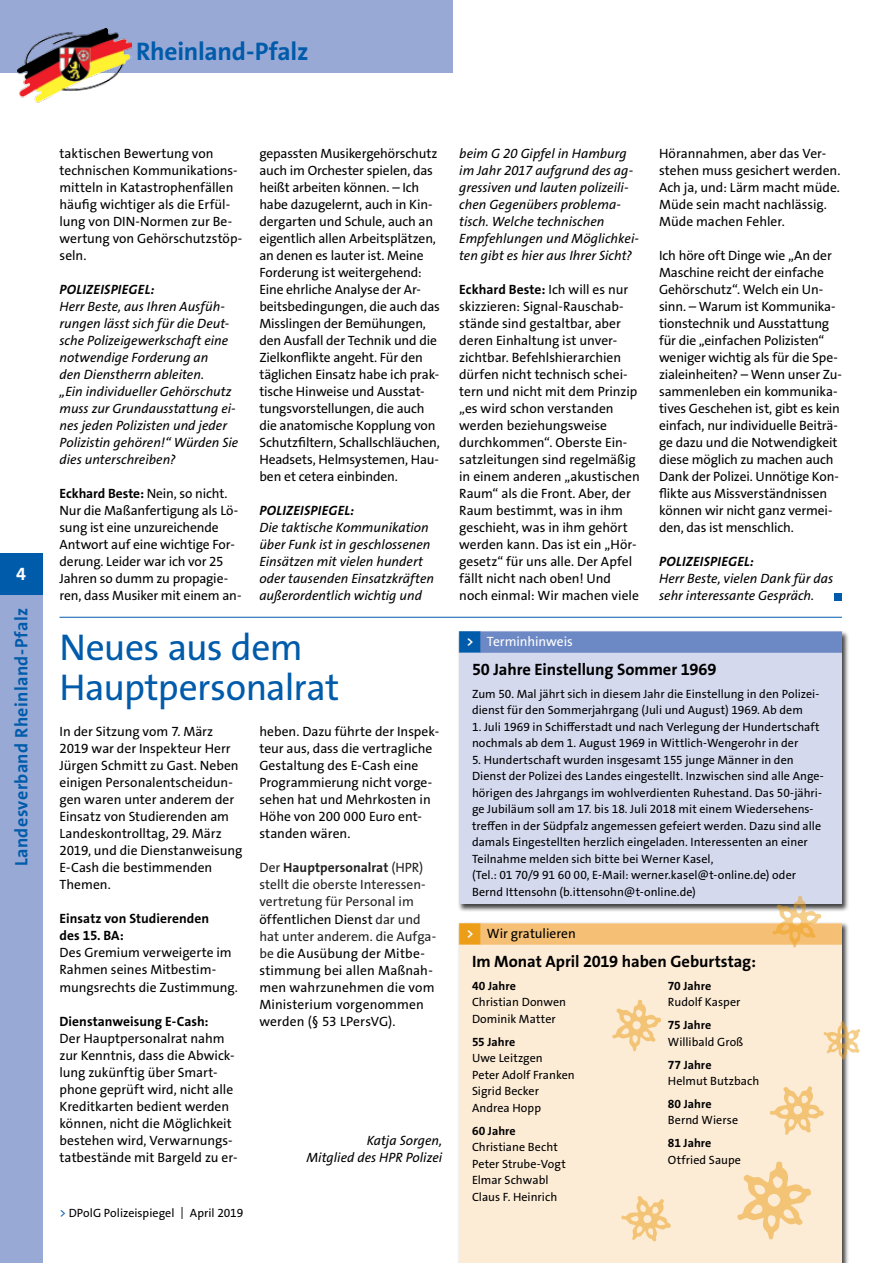
<style>
.page{position:relative;width:893px;height:1263px;background:#fff}
.page>*{position:absolute;margin:0;border:0;box-sizing:border-box;transform-origin:0 0}
.t1{font:37.5px/40.5px "The Sans Os F";letter-spacing:-.015em;color:#005baa}
.t2{font:700 25.5px "The Sans Os F";letter-spacing:-.01em;color:#005baa}
.t3{font:700 18px "The Sans Os F";letter-spacing:.02em;color:#005baa}
.t4{font:700 18px "The Sans Os F";color:#fff}
.t5{font:700 16.5px "The Sans Os F";letter-spacing:-.005em;color:#000}
.t6{font:13.5px/17px "The Sans Os F";letter-spacing:-.005em;color:#000}
.t7{font:italic 13.5px/17px "The Sans Os F";color:#000}
.t8{font:700 13.5px/17px "The Sans Os F";letter-spacing:.005em;color:#000}
.t9{font:italic 700 13.5px "The Sans Os F";letter-spacing:.02em;color:#000}
.t10{font:13.5px "The Sans Os F";letter-spacing:-.01em;color:#fff}
.t11{font:12px/16.5px "The Sans Os F";letter-spacing:.005em;color:#000}
.t12{font:700 12px "The Sans Os F";letter-spacing:.005em;color:#000}
.s1{font-weight:700}
.s2{color:#222}
.s3{font-weight:700;color:#222}
.s4{color:#005baa}
.s5{font-family:"Top Numbers";color:#005baa}
.s6{font-family:"Top Numbers";color:#ed9e18}
</style>
<div class="page">
<div style="left:835px;top:593px;width:7px;height:7px;background:#005baa"></div>
<hr style="left:60px;top:617px;width:782px;height:1px;background:#005baa">
<div style="left:457px;top:922px;width:392px;height:341px;background:#000;opacity:.75"></div>
<div style="left:459px;top:923px;width:383px;height:340px;background:#fcebd5"></div>
<div style="left:480px;top:923px;width:362px;height:22px;background:#f5c075"></div>
<div style="left:463px;top:925px;width:13px;height:18px;background:#fff"></div>
<svg style="left:770px;top:1086px;width:54px;height:49px"></svg>
<svg style="left:737px;top:1161px;width:74px;height:78px"></svg>
<svg style="left:612px;top:999px;width:49px;height:52px"></svg>
<svg style="left:824px;top:1021px;width:36px;height:38px"></svg>
<svg style="left:621px;top:1196px;width:50px;height:45px"></svg>
<div style="left:457px;top:630px;width:392px;height:282px;background:#000;opacity:.75"></div>
<div style="left:459px;top:631px;width:383px;height:273px;background:#d4d9ee"></div>
<div style="left:480px;top:631px;width:362px;height:22px;background:#6d89c5"></div>
<div style="left:463px;top:634px;width:13px;height:17px;background:#fff"></div>
<svg style="left:772px;top:896px;width:49px;height:51px"></svg>
<div style="left:0;top:553px;width:43px;height:42px;background:#005baa"></div>
<div style="left:0;top:595px;width:43px;height:668px;background:#98a9d6"></div>
<div style="left:0;top:0;width:453px;height:72px;background:#98a9d6"></div>
<img style="left:18px;top:28px;width:114px;height:75px">
<h2 class="t2" style="left:136px;top:35px;width:174px">Rheinland-Pfalz</h2>
<h3 class="t4" style="left:16px;top:562px;width:11px">4</h3>
<h3 class="t3" style="left:10px;top:866px;width:260px;rotate:-90deg">Landesverband Rheinland-Pfalz</h3>
<p class="t6" style="left:60px;top:145px;width:184px">taktischen Bewertung von technischen Kommunikations&shy;mitteln in Katastrophenfällen häufig wichtiger als die Erfül&shy;lung von DIN-Normen zur Be&shy;wertung von Gehörschutzstöp&shy;seln.</p>
<p class="t9" style="left:60px;top:281px;width:96px">POLIZEISPIEGEL:</p>
<p class="t7" style="left:60px;top:298px;width:180px">Herr Beste, aus Ihren Ausfüh&shy;rungen lässt sich für die Deut&shy;sche Polizeigewerkschaft eine notwendige Forderung an<br>den Dienstherrn ableiten.<br>„Ein individueller Gehörschutz muss zur Grundausstattung ei&shy;nes jeden Polizisten und jeder<br>Polizistin gehören!“ Würden Sie dies unterschreiben?</p>
<p class="t6" style="left:60px;top:485px;width:183px"><span class="s1">Eckhard Beste:</span> Nein, so nicht.<br>Nur die Maßanfertigung als Lö&shy;sung ist eine unzureichende<br>Antwort auf eine wichtige For&shy;derung. Leider war ich vor 25<br>Jahren so dumm zu propagie&shy;ren, dass Musiker mit einem an-</p>
<p class="t6" style="left:259px;top:145px;width:182px">gepassten Musikergehörschutz auch im Orchester spielen, das heißt arbeiten können. – Ich habe dazugelernt, auch in Kin&shy;dergarten und Schule, auch an eigentlich allen Arbeitsplätzen, an denen es lauter ist. Meine<br>Forderung ist weitergehend:<br>Eine ehrliche Analyse der Ar&shy;beitsbedingungen, die auch das<br>Misslingen der Bemühungen, den Ausfall der Technik und die<br>Zielkonflikte angeht. Für den täglichen Einsatz habe ich prak&shy;tische Hinweise und Ausstat&shy;tungsvorstellungen, die auch die anatomische Kopplung von<br>Schutzfiltern, Schallschläuchen,<br>Headsets, Helmsystemen, Hau&shy;ben et cetera einbinden.</p>
<p class="t9" style="left:259px;top:502px;width:96px">POLIZEISPIEGEL:</p>
<p class="t7" style="left:259px;top:519px;width:176px">Die taktische Kommunikation über Funk ist in geschlossenen<br>Einsätzen mit vielen hundert oder tausenden Einsatzkräften außerordentlich wichtig und</p>
<h1 class="t1" style="left:60px;top:627px;width:281px">Neues aus dem<br>Hauptpersonalrat</h1>
<p class="t6" style="left:60px;top:723px;width:184px">In der Sitzung vom 7. März<br>2019 war der Inspekteur Herr<br>Jürgen Schmitt zu Gast. Neben einigen Personalentscheidun&shy;gen waren unter anderem der<br>Einsatz von Studierenden am<br>Landeskontrolltag, 29. März<br>2019, und die Dienstanweisung<br>E-Cash die bestimmenden<br>Themen.</p>
<p class="t8" style="left:60px;top:910px;width:151px">Einsatz von Studierenden des 15. BA:</p>
<p class="t6" style="left:60px;top:944px;width:180px">Des Gremium verweigerte im<br>Rahmen seines Mitbestim&shy;mungsrechts die Zustimmung.</p>
<p class="t8" style="left:60px;top:1012px;width:151px">Dienstanweisung E-Cash:</p>
<p class="t6" style="left:60px;top:1029px;width:180px">Der Hauptpersonalrat nahm zur Kenntnis, dass die Abwick&shy;lung zukünftig über Smart&shy;phone geprüft wird, nicht alle<br>Kreditkarten bedient werden können, nicht die Möglichkeit bestehen wird, Verwarnungs&shy;tatbestände mit Bargeld zu er-</p>
<p class="t6" style="left:259px;top:723px;width:181px">heben. Dazu führte der Inspek&shy;teur aus, dass die vertragliche<br>Gestaltung des E-Cash eine<br>Programmierung nicht vorge&shy;sehen hat und Mehrkosten in<br>Höhe von 200 000 Euro ent&shy;standen wären.</p>
<p class="t6" style="left:259px;top:859px;width:178px"><span class="s2">Der</span> <span class="s3">Hauptpersonalrat</span> <span class="s2">(HPR) stellt die oberste Interessen&shy;vertretung für Personal im </span>öffentlichen Dienst <span class="s2">dar und hat unter anderem. die Aufga&shy;be</span> die Ausübung der Mitbe&shy;stimmung bei allen Maßnah&shy;men wahrzunehmen die vom<br>Ministerium vorgenommen werden (§ 53 LPersVG).</p>
<p class="t7" style="left:306px;top:1132px;width:137px;text-align:right">Katja Sorgen,<br>Mitglied des HPR Polizei</p>
<p class="t11" style="left:60px;top:1204px;width:185px"><span class="s4">&gt;</span> DPolG Polizeispiegel | April 2019</p>
<p class="t7" style="left:459px;top:145px;width:181px">beim G 20 Gipfel in Hamburg im Jahr 2017 aufgrund des ag&shy;gressiven und lauten polizeili&shy;chen Gegenübers problema&shy;tisch. Welche technischen<br>Empfehlungen und Möglichkei&shy;ten gibt es hier aus Ihrer Sicht?</p>
<p class="t6" style="left:459px;top:281px;width:182px"><span class="s1">Eckhard Beste:</span> Ich will es nur skizzieren: Signal-Rauschab&shy;stände sind gestaltbar, aber deren Einhaltung ist unver&shy;zichtbar. Befehlshierarchien dürfen nicht technisch schei&shy;tern und nicht mit dem Prinzip „es wird schon verstanden werden beziehungsweise durchkommen“. Oberste Ein&shy;satzleitungen sind regelmäßig in einem anderen „akustischen<br>Raum“ als die Front. Aber, der<br>Raum bestimmt, was in ihm geschieht, was in ihm gehört werden kann. Das ist ein „Hör&shy;gesetz“ für uns alle. Der Apfel fällt nicht nach oben! Und noch einmal: Wir machen viele</p>
<p class="t6" style="left:659px;top:145px;width:183px">Hörannahmen, aber das Ver&shy;stehen muss gesichert werden.<br>Ach ja, und: Lärm macht müde.<br>Müde sein macht nachlässig.<br>Müde machen Fehler.</p>
<p class="t6" style="left:659px;top:247px;width:184px">Ich höre oft Dinge wie „An der<br>Maschine reicht der einfache<br>Gehörschutz“. Welch ein Un&shy;sinn. – Warum ist Kommunika&shy;tionstechnik und Ausstattung für die „einfachen Polizisten“ weniger wichtig als für die Spe&shy;zialeinheiten? – Wenn unser Zu&shy;sammenleben ein kommunika&shy;tives Geschehen ist, gibt es kein einfach, nur individuelle Beiträ&shy;ge dazu und die Notwendigkeit diese möglich zu machen auch<br>Dank der Polizei. Unnötige Kon&shy;flikte aus Missverständnissen können wir nicht ganz vermei&shy;den, das ist menschlich.</p>
<p class="t9" style="left:659px;top:553px;width:96px">POLIZEISPIEGEL:</p>
<p class="t7" style="left:659px;top:570px;width:176px">Herr Beste, vielen Dank für das sehr interessante Gespräch.</p>
<p class="t10" style="left:459px;top:633px;width:115px"><span class="s5">&lt;</span> Terminhinweis</p>
<p class="t5" style="left:472px;top:659px;width:246px">50 Jahre Einstellung Sommer 1969</p>
<p class="t11" style="left:472px;top:686px;width:349px">Zum 50. Mal jährt sich in diesem Jahr die Einstellung in den Polizei&shy;dienst für den Sommerjahrgang (Juli und August) 1969. Ab dem</p>
<p class="t11" style="left:472px;top:719px;width:349px">1. Juli 1969 in Schifferstadt und nach Verlegung der Hundertschaft nochmals ab dem 1. August 1969 in Wittlich-Wengerohr in der</p>
<p class="t11" style="left:472px;top:752px;width:353px">5. Hundertschaft wurden insgesamt 155 junge Männer in den Dienst der Polizei des Landes eingestellt. Inzwischen sind alle Ange&shy;hörigen des Jahrgangs im wohlverdienten Ruhestand. Das 50-jähri&shy;ge Jubiläum soll am 17. bis 18. Juli 2018 mit einem Wiedersehens&shy;treffen in der Südpfalz angemessen gefeiert werden. Dazu sind alle damals Eingestellten herzlich eingeladen. Interessenten an einer Teilnahme melden sich bitte bei Werner Kasel,<br>(Tel.: 01 70/9 91 60 00, E-Mail: werner.kasel@t-online.de) oder Bernd Ittensohn (b.ittensohn@t-online.de)</p>
<p class="t6" style="left:459px;top:925px;width:118px"><span class="s6">&lt;</span> Wir gratulieren</p>
<p class="t5" style="left:472px;top:951px;width:285px">Im Monat April 2019 haben Geburtstag:</p>
<p class="t12" style="left:472px;top:978px;width:45px">40 Jahre</p>
<p class="t11" style="left:472px;top:994px;width:96px">Christian Donwen<br>Dominik Matter</p>
<p class="t12" style="left:472px;top:1034px;width:45px">55 Jahre</p>
<p class="t11" style="left:472px;top:1050px;width:104px">Uwe Leitzgen<br>Peter Adolf Franken<br>Sigrid Becker<br>Andrea Hopp</p>
<p class="t12" style="left:472px;top:1123px;width:45px">60 Jahre</p>
<p class="t11" style="left:472px;top:1139px;width:95px">Christiane Becht<br>Peter Strube-Vogt<br>Elmar Schwabl<br>Claus F. Heinrich</p>
<p class="t12" style="left:668px;top:978px;width:45px">70 Jahre</p>
<p class="t11" style="left:668px;top:994px;width:74px">Rudolf Kasper</p>
<p class="t12" style="left:668px;top:1017px;width:45px">75 Jahre</p>
<p class="t11" style="left:668px;top:1033px;width:77px">Willibald Groß</p>
<p class="t12" style="left:668px;top:1057px;width:45px">77 Jahre</p>
<p class="t11" style="left:668px;top:1073px;width:93px">Helmut Butzbach</p>
<p class="t12" style="left:668px;top:1096px;width:45px">80 Jahre</p>
<p class="t11" style="left:668px;top:1112px;width:72px">Bernd Wierse</p>
<p class="t12" style="left:668px;top:1135px;width:45px">81 Jahre</p>
<p class="t11" style="left:668px;top:1152px;width:75px">Otfried Saupe</p>
</div>
